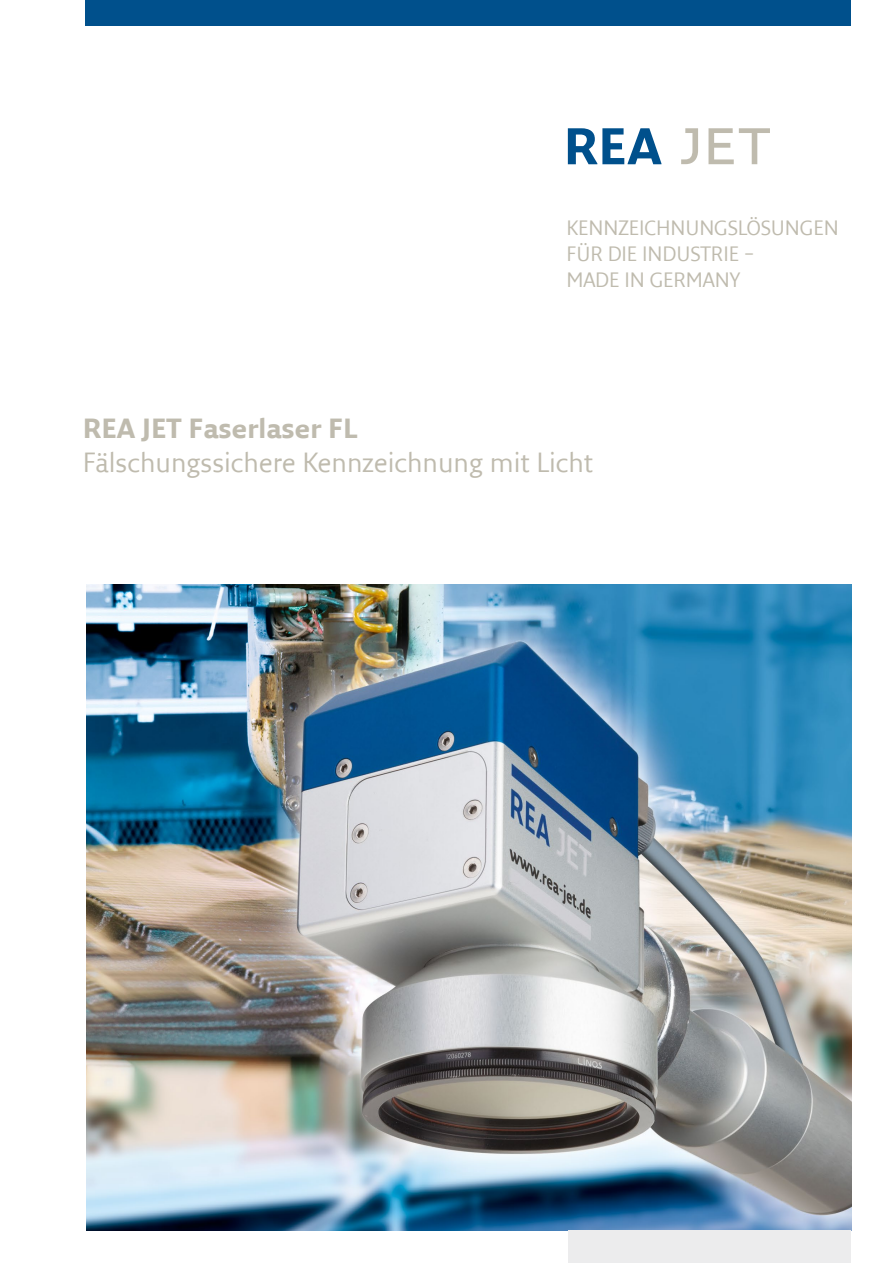
<style>
.page{position:relative;width:893px;height:1263px;background:#fff}
.page>*{position:absolute;margin:0;border:0;box-sizing:border-box;transform-origin:0 0}
.t1{font:27px "Fresco Sans LF";color:#bfbbae}
.t2{font:700 27px "Fresco Sans LF";color:#bfbbae}
.t3{font:20.25px/26.2px "Fresco Sans LF";letter-spacing:-.005em;color:#bfbbae}
</style>
<div class="page">
<img style="left:86px;top:585px;width:765px;height:645px">
<div style="left:85px;top:0;width:765px;height:26px;background:#00508c"></div>
<div style="left:568px;top:1230px;width:282px;height:33px;background:#ececed"></div>
<svg style="left:568px;top:128px;width:93px;height:36px"></svg>
<svg style="left:681px;top:128px;width:17px;height:36px"></svg>
<svg style="left:708px;top:128px;width:62px;height:36px"></svg>
<p class="t3" style="left:566px;top:214px;width:274px">KENNZEICHNUNGSLÖSUNGEN<br>FÜR DIE INDUSTRIE –<br>MADE IN GERMANY</p>
<h1 class="t2" style="left:83px;top:412px;width:276px">REA JET Faserlaser FL</h1>
<h1 class="t1" style="left:83px;top:446px;width:512px">Fälschungssichere Kennzeichnung mit Licht</h1>
</div>
